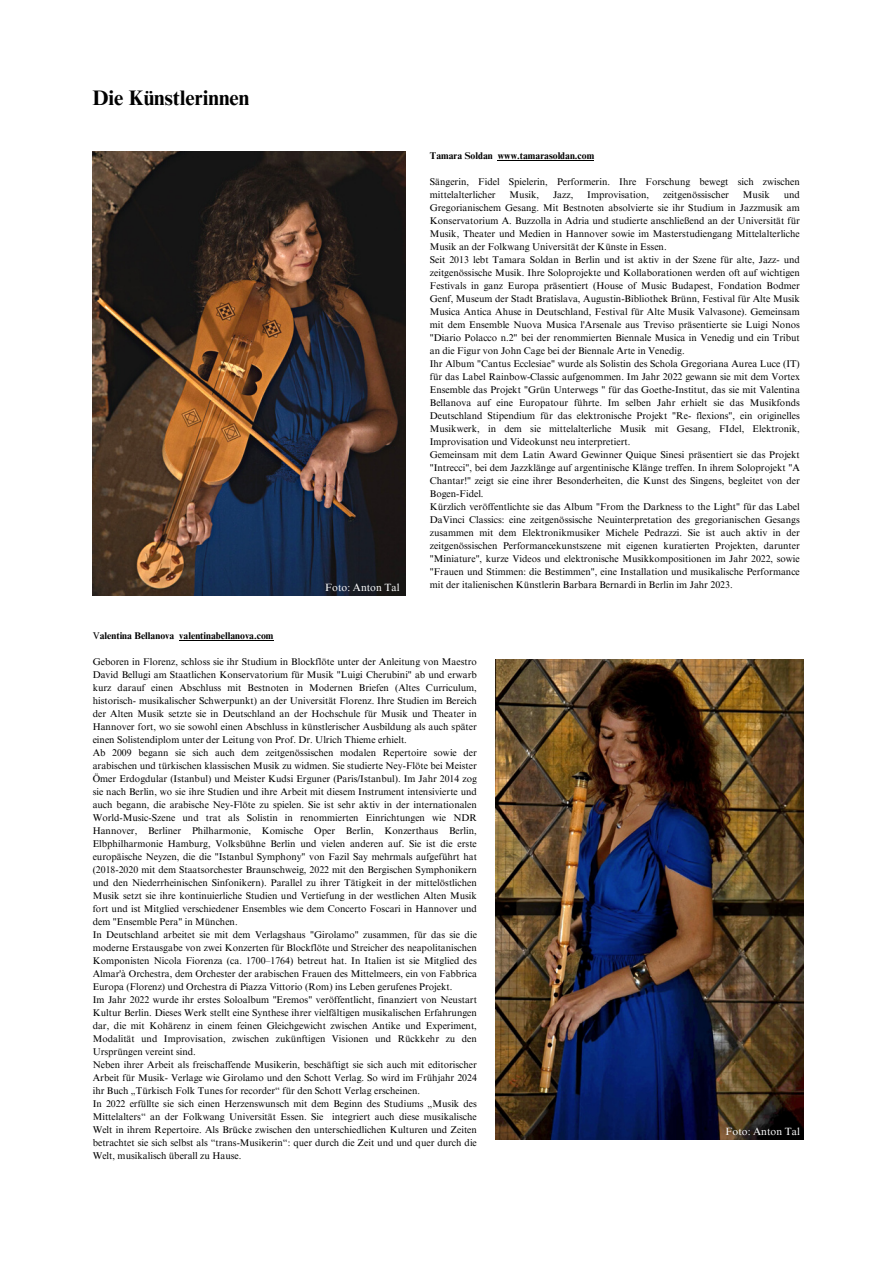
<style>
.page{position:relative;width:893px;height:1264px;background:#fff}
.page>*{position:absolute;margin:0;border:0;box-sizing:border-box;transform-origin:0 0}
.t1{font:700 21px "Times NRMT Pro";color:#000}
.t2{font:10.5px "Times NRMT Pro";color:#fff}
.t3{font:9.75px/13px "Times NRMT Pro";color:#000;text-align:justify}
.t4{font:700 9.75px "Times NRMT Pro";color:#000}
.s1{font-weight:400}
</style>
<div class="page">
<img style="left:93px;top:152px;width:312px;height:443px">
<img style="left:495px;top:659px;width:308px;height:480px">
<hr style="left:497px;top:160px;width:97px;height:1px;background:#000">
<hr style="left:179px;top:639px;width:94px;height:1px;background:#000">
<p class="t1" style="left:92px;top:90px;width:158px">Die Künstlerinnen</p>
<p class="t4" style="left:430px;top:152px;width:166px">Tamara Soldan www.tamarasoldan.com</p>
<p class="t3" style="left:430px;top:176px;width:371px">Sängerin, Fidel Spielerin, Performerin. Ihre Forschung bewegt sich zwischen mittelalterlicher</p>
<p class="t3" style="left:509px;top:189px;width:31px">Musik,</p>
<p class="t3" style="left:553px;top:189px;width:22px">Jazz,</p>
<p class="t3" style="left:587px;top:189px;width:63px">Improvisation,</p>
<p class="t3" style="left:663px;top:189px;width:67px">zeitgenössischer</p>
<p class="t3" style="left:743px;top:189px;width:28px">Musik</p>
<p class="t3" style="left:430px;top:189px;width:371px;text-indent:354px">und Gregorianischem Gesang. Mit Bestnoten absolvierte sie ihr Studium in Jazzmusik am Konservatorium A. Buzzolla in Adria und studierte anschließend an der Universität für Musik, Theater und Medien in Hannover sowie im Masterstudiengang Mittelalterliche Musik an der Folkwang Universität der Künste in Essen.</p>
<p class="t3" style="left:430px;top:254px;width:371px">Seit 2013 lebt Tamara Soldan in Berlin und ist aktiv in der Szene für alte, Jazz- und zeitgenössische Musik. Ihre Soloprojekte und Kollaborationen werden oft auf wichtigen Festivals in ganz Europa präsentiert (House of Music Budapest, Fondation Bodmer Genf, Museum der Stadt Bratislava, Augustin-Bibliothek Brünn, Festival für Alte Musik Musica Antica Ahuse in Deutschland, Festival für Alte Musik Valvasone). Gemeinsam mit dem Ensemble Nuova Musica l'Arsenale aus Treviso präsentierte sie Luigi Nonos "Diario Polacco n.2" bei der renommierten Biennale Musica in Venedig und ein Tribut an die Figur von John Cage bei der Biennale Arte in Venedig.</p>
<p class="t3" style="left:430px;top:358px;width:371px">Ihr Album "Cantus Ecclesiae" wurde als Solistin des Schola Gregoriana Aurea Luce (IT) für das Label Rainbow-Classic aufgenommen. Im Jahr 2022 gewann sie mit dem Vortex Ensemble das Projekt "Grün Unterwegs " für das Goethe-Institut, das sie mit Valentina Bellanova auf eine Europatour führte. Im selben Jahr erhielt sie das Musikfonds Deutschland Stipendium für das elektronische Projekt "Re- flexions", ein originelles Musikwerk, in dem sie mittelalterliche Musik mit Gesang, FIdel, Elektronik, Improvisation und Videokunst neu interpretiert.</p>
<p class="t3" style="left:430px;top:449px;width:371px">Gemeinsam mit dem Latin Award Gewinner Quique Sinesi präsentiert sie das Projekt "Intrecci", bei dem Jazzklänge auf argentinische Klänge treffen. In ihrem Soloprojekt "A Chantar!" zeigt sie eine ihrer Besonderheiten, die Kunst des Singens, begleitet von der Bogen-Fidel.</p>
<p class="t3" style="left:430px;top:502px;width:371px">Kürzlich veröffentlichte sie das Album "From the Darkness to the Light" für das Label DaVinci Classics: eine zeitgenössische Neuinterpretation des gregorianischen Gesangs zusammen mit dem Elektronikmusiker Michele Pedrazzi. Sie ist auch aktiv in der zeitgenössischen Performancekunstszene mit eigenen kuratierten Projekten, darunter "Miniature", kurze Videos und elektronische Musikkompositionen im Jahr 2022, sowie "Frauen und Stimmen: die Bestimmen", eine Installation und musikalische Performance</p>
<p class="t2" style="left:325px;top:583px;width:76px">Foto: Anton Tal</p>
<p class="t3" style="left:430px;top:580px;width:304px">mit der italienischen Künstlerin Barbara Bernardi in Berlin im Jahr 2023.</p>
<p class="t4" style="left:93px;top:632px;width:182px"><span class="s1">V</span>alentina Bellanova valentinabellanova.com</p>
<p class="t3" style="left:93px;top:656px;width:385px">Geboren in Florenz, schloss sie ihr Studium in Blockflöte unter der Anleitung von Maestro David Bellugi am Staatlichen Konservatorium für Musik "Luigi Cherubini" ab und erwarb kurz darauf einen Abschluss mit Bestnoten in Modernen Briefen (Altes Curriculum, historisch- musikalischer Schwerpunkt) an der Universität Florenz. Ihre Studien im Bereich der Alten Musik setzte sie in Deutschland an der Hochschule für Musik und Theater in Hannover fort, wo sie sowohl einen Abschluss in künstlerischer Ausbildung als auch später einen Solistendiplom unter der Leitung von Prof. Dr. Ulrich Thieme erhielt.</p>
<p class="t3" style="left:93px;top:747px;width:385px">Ab 2009 begann sie sich auch dem zeitgenössischen modalen Repertoire sowie der arabischen und türkischen klassischen Musik zu widmen. Sie studierte Ney-Flöte bei Meister Ömer Erdogdular (Istanbul) und Meister Kudsi Erguner (Paris/Istanbul). Im Jahr 2014 zog sie nach Berlin, wo sie ihre Studien und ihre Arbeit mit diesem Instrument intensivierte und auch begann, die arabische Ney-Flöte zu spielen. Sie ist sehr aktiv in der internationalen World-Music-Szene und trat als Solistin in renommierten Einrichtungen wie NDR Hannover, Berliner Philharmonie, Komische Oper Berlin, Konzerthaus Berlin, Elbphilharmonie Hamburg, Volksbühne Berlin und vielen anderen auf. Sie ist die erste europäische Neyzen, die die "Istanbul Symphony" von Fazil Say mehrmals aufgeführt hat (2018-2020 mit dem Staatsorchester Braunschweig, 2022 mit den Bergischen Symphonikern und den Niederrheinischen Sinfonikern). Parallel zu ihrer Tätigkeit in der mittelöstlichen Musik setzt sie ihre kontinuierliche Studien und Vertiefung in der westlichen Alten Musik fort und ist Mitglied verschiedener Ensembles wie dem Concerto Foscari in Hannover und dem "Ensemble Pera" in München.</p>
<p class="t3" style="left:93px;top:929px;width:385px">In Deutschland arbeitet sie mit dem Verlagshaus "Girolamo" zusammen, für das sie die moderne Erstausgabe von zwei Konzerten für Blockflöte und Streicher des neapolitanischen Komponisten Nicola Fiorenza (ca. 1700–1764) betreut hat. In Italien ist sie Mitglied des Almar'à Orchestra, dem Orchester der arabischen Frauen des Mittelmeers, ein von Fabbrica Europa (Florenz) und Orchestra di Piazza Vittorio (Rom) ins Leben gerufenes Projekt.</p>
<p class="t3" style="left:93px;top:994px;width:385px">Im Jahr 2022 wurde ihr erstes Soloalbum "Eremos" veröffentlicht, finanziert von Neustart Kultur Berlin. Dieses Werk stellt eine Synthese ihrer vielfältigen musikalischen Erfahrungen dar, die mit Kohärenz in einem feinen Gleichgewicht zwischen Antike und Experiment, Modalität und Improvisation, zwischen zukünftigen Visionen und Rückkehr zu den Ursprüngen vereint sind.</p>
<p class="t3" style="left:93px;top:1059px;width:385px">Neben ihrer Arbeit als freischaffende Musikerin, beschäftigt sie sich auch mit editorischer Arbeit für Musik- Verlage wie Girolamo und den Schott Verlag. So wird im Frühjahr 2024 ihr Buch „Türkisch Folk Tunes for recorder“ für den Schott Verlag erscheinen.</p>
<p class="t3" style="left:93px;top:1098px;width:385px">In 2022 erfüllte sie sich einen Herzenswunsch mit dem Beginn des Studiums „Musik des Mittelalters“ an der Folkwang Universität Essen. Sie integriert auch diese musikalische Welt in ihrem Repertoire. Als Brücke zwischen den unterschiedlichen Kulturen und Zeiten betrachtet sie sich selbst als “trans-Musikerin“: quer durch die Zeit und und quer durch die Welt, musikalisch überall zu Hause.</p>
<p class="t2" style="left:725px;top:1127px;width:76px">Foto: Anton Tal</p>
</div>
